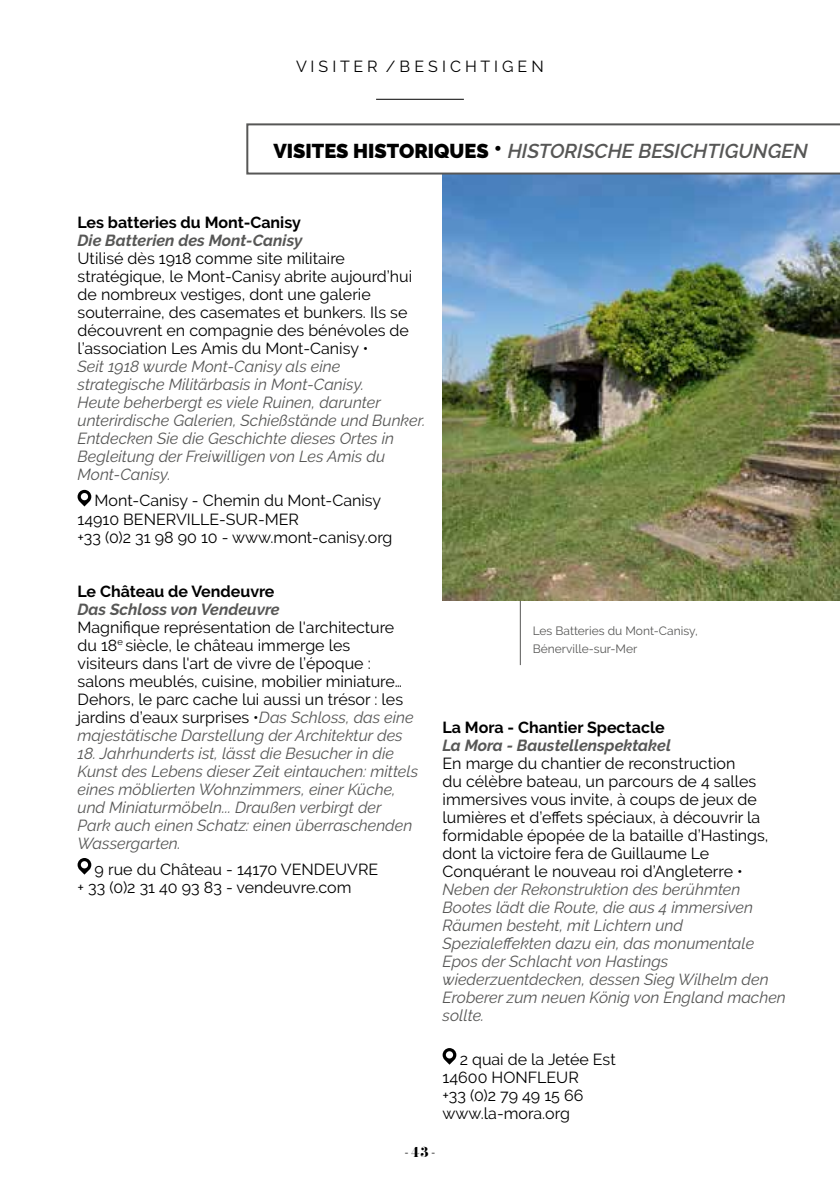
<style>
.page{position:relative;width:840px;height:1191px;background:#fff}
.page>*{position:absolute;margin:0;border:0;box-sizing:border-box;transform-origin:0 0}
.t1{font:italic 600 20px "Raleway";color:#575756}
.t2{font:16px/18px "Raleway";color:#000}
.t3{font:italic 16px/18px "Raleway";color:#575756}
.t4{font:italic 700 16px "Raleway";color:#575756}
.t5{font:700 16px "Raleway";color:#000}
.t6{font:14px "Pistilli";color:#000}
.t7{font:12px/18px "Raleway";color:#575756}
.s1{font-weight:900;font-style:normal;color:#000}
.s2{font-weight:400;font-style:normal;font-size:28px;color:#000}
.s3{font-style:italic;color:#575756}
</style>
<div class="page">
<hr style="left:519px;top:551px;width:1px;height:114px;background:#575756">
<img style="left:442px;top:174px;width:397px;height:426px">
<svg style="left:246px;top:123px;width:593px;height:51px"></svg>
<svg style="left:77px;top:490px;width:14px;height:16px"></svg>
<svg style="left:77px;top:858px;width:14px;height:16px"></svg>
<svg style="left:442px;top:1048px;width:14px;height:16px"></svg>
<hr style="left:376px;top:99px;width:87px;height:1px;background:#000">
<p class="t2" style="left:296px;top:58px;width:249px">V I S I T E R / B E S I C H T I G E N</p>
<p class="t1" style="left:273px;top:139px;width:535px"><span class="s1">VISITES HISTORIQUES</span> <span class="s2">•</span> HISTORISCHE BESICHTIGUNGEN</p>
<p class="t5" style="left:77px;top:214px;width:225px">Les batteries du Mont-Canisy</p>
<p class="t4" style="left:77px;top:231px;width:226px">Die Batterien des Mont-Canisy</p>
<p class="t2" style="left:77px;top:250px;width:336px">Utilisé dès 1918 comme site militaire stratégique, le Mont-Canisy abrite aujourd’hui de nombreux vestiges, dont une galerie souterraine, des casemates et bunkers. Ils se découvrent en compagnie des bénévoles de l’association Les Amis du Mont-Canisy •</p>
<p class="t3" style="left:77px;top:358px;width:349px">Seit 1918 wurde Mont-Canisy als eine strategische Militärbasis in Mont-Canisy.<br>Heute beherbergt es viele Ruinen, darunter unterirdische Galerien, Schießstände und Bunker.<br>Entdecken Sie die Geschichte dieses Ortes in Begleitung der Freiwilligen von Les Amis du Mont-Canisy.</p>
<p class="t2" style="left:77px;top:492px;width:316px;text-indent:17px">Mont-Canisy - Chemin du Mont-Canisy<br>14910 BENERVILLE-SUR-MER<br>+33 (0)2 31 98 90 10 - www.mont-canisy.org</p>
<p class="t5" style="left:77px;top:582px;width:198px">Le Château de Vendeuvre</p>
<p class="t4" style="left:77px;top:599px;width:203px">Das Schloss von Vendeuvre</p>
<p class="t2" style="left:77px;top:618px;width:337px">Magnifique représentation de l'architecture du 18<sup>e</sup> siècle, le château immerge les visiteurs dans l'art de vivre de l’époque : salons meublés, cuisine, mobilier miniature… Dehors, le parc cache lui aussi un trésor : les jardins d’eaux surprises •<span class="s3">Das Schloss, das eine majestätische Darstellung der Architektur des</span></p>
<p class="t3" style="left:77px;top:744px;width:342px">18. Jahrhunderts ist, lässt die Besucher in die Kunst des Lebens dieser Zeit eintauchen: mittels eines möblierten Wohnzimmers, einer Küche, und Miniaturmöbeln... Draußen verbirgt der Park auch einen Schatz: einen überraschenden Wassergarten.</p>
<p class="t2" style="left:77px;top:860px;width:302px;text-indent:17px">9 rue du Château - 14170 VENDEUVRE + 33 (0)2 31 40 93 83 - vendeuvre.com</p>
<p class="t7" style="left:532px;top:622px;width:166px">Les Batteries du Mont-Canisy,<br>Bénerville-sur-Mer</p>
<p class="t5" style="left:442px;top:718px;width:223px">La Mora - Chantier Spectacle</p>
<p class="t4" style="left:442px;top:735px;width:230px">La Mora - Baustellenspektakel</p>
<p class="t2" style="left:442px;top:754px;width:327px">En marge du chantier de reconstruction<br>du célèbre bateau, un parcours de 4 salles immersives vous invite, à coups de jeux de lumières et d’effets spéciaux, à découvrir la formidable épopée de la bataille d’Hastings, dont la victoire fera de Guillaume Le Conquérant le nouveau roi d’Angleterre •</p>
<p class="t3" style="left:442px;top:880px;width:344px">Neben der Rekonstruktion des berühmten Bootes lädt die Route, die aus 4 immersiven Räumen besteht, mit Lichtern und Spezialeffekten dazu ein, das monumentale Epos der Schlacht von Hastings wiederzuentdecken, dessen Sieg Wilhelm den Eroberer zum neuen König von England machen sollte.</p>
<p class="t2" style="left:442px;top:1050px;width:175px;text-indent:17px">2 quai de la Jetée Est<br>14600 HONFLEUR<br>+33 (0)2 79 49 15 66 www.la-mora.org</p>
<p class="t6" style="left:404px;top:1142px;width:33px">- 43 -</p>
</div>
